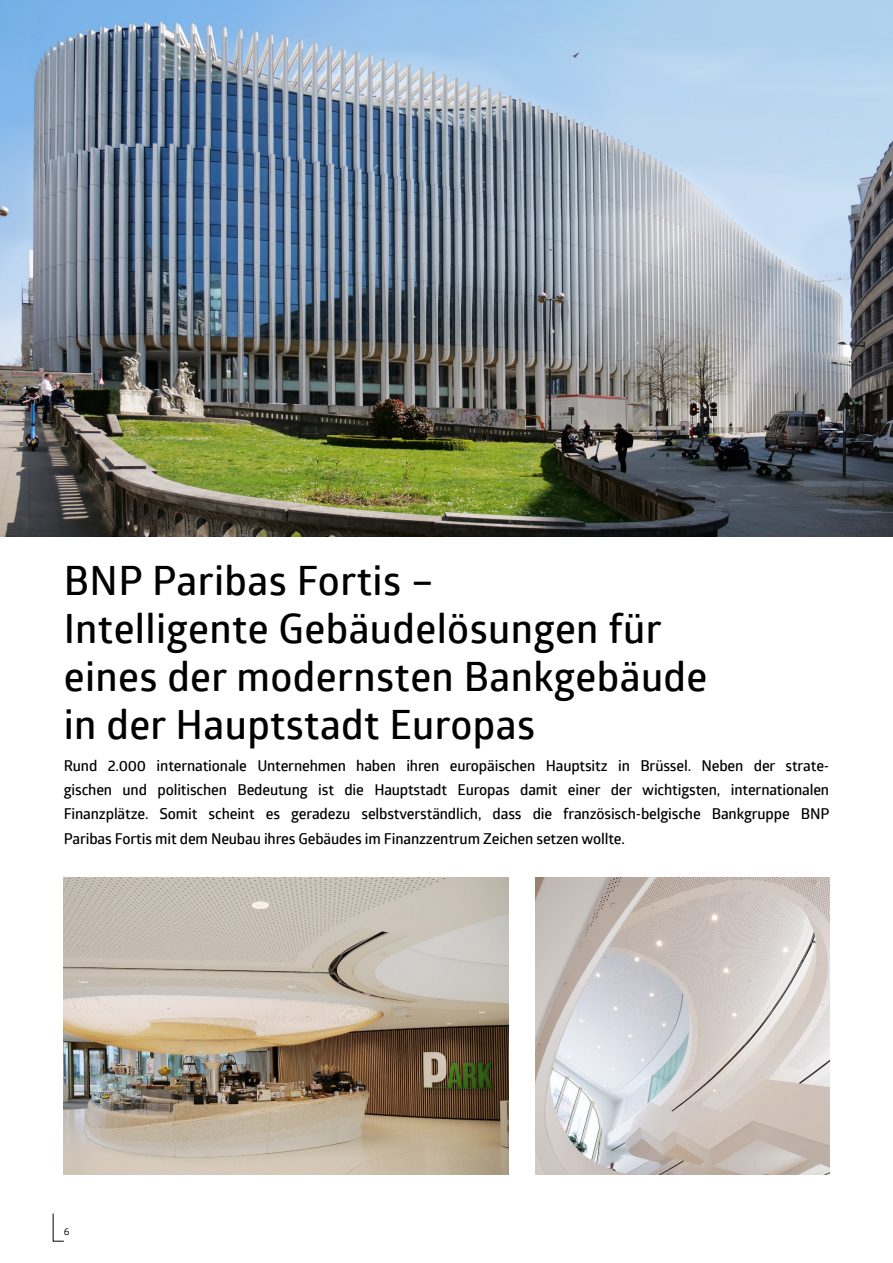
<style>
.page{position:relative;width:893px;height:1263px;background:#fff}
.page>*{position:absolute;margin:0;border:0;box-sizing:border-box;transform-origin:0 0}
.t1{font:600 40.5px/48px "Glober";letter-spacing:.01em;color:#000}
.t2{font:600 15px/24.3px "Glober";letter-spacing:-.01em;color:#000;text-align:justify}
.t3{font:10.35px "Glober";color:#000}
</style>
<div class="page">
<svg style="left:52px;top:1213px;width:12px;height:29px"></svg>
<img style="left:0;top:0;width:893px;height:536px">
<img style="left:64px;top:878px;width:444px;height:297px">
<img style="left:536px;top:878px;width:293px;height:297px">
<h1 class="t1" style="left:64px;top:555px;width:645px">BNP Paribas Fortis –<br>Intelligente Gebäudelösungen für eines der modernsten Bankgebäude in der Hauptstadt Europas</h1>
<p class="t2" style="left:64px;top:753px;width:767px">Rund 2.000 internationale Unternehmen haben ihren europäischen Hauptsitz in Brüssel. Neben der strate&shy;gischen und politischen Bedeutung ist die Hauptstadt Europas damit einer der wichtigsten, internationalen Finanzplätze. Somit scheint es geradezu selbstverständlich, dass die französisch-belgische Bankgruppe BNP Paribas Fortis mit dem Neubau ihres Gebäudes im Finanzzentrum Zeichen setzen wollte.</p>
<p class="t3" style="left:64px;top:1224px;width:7px">6</p>
</div>
